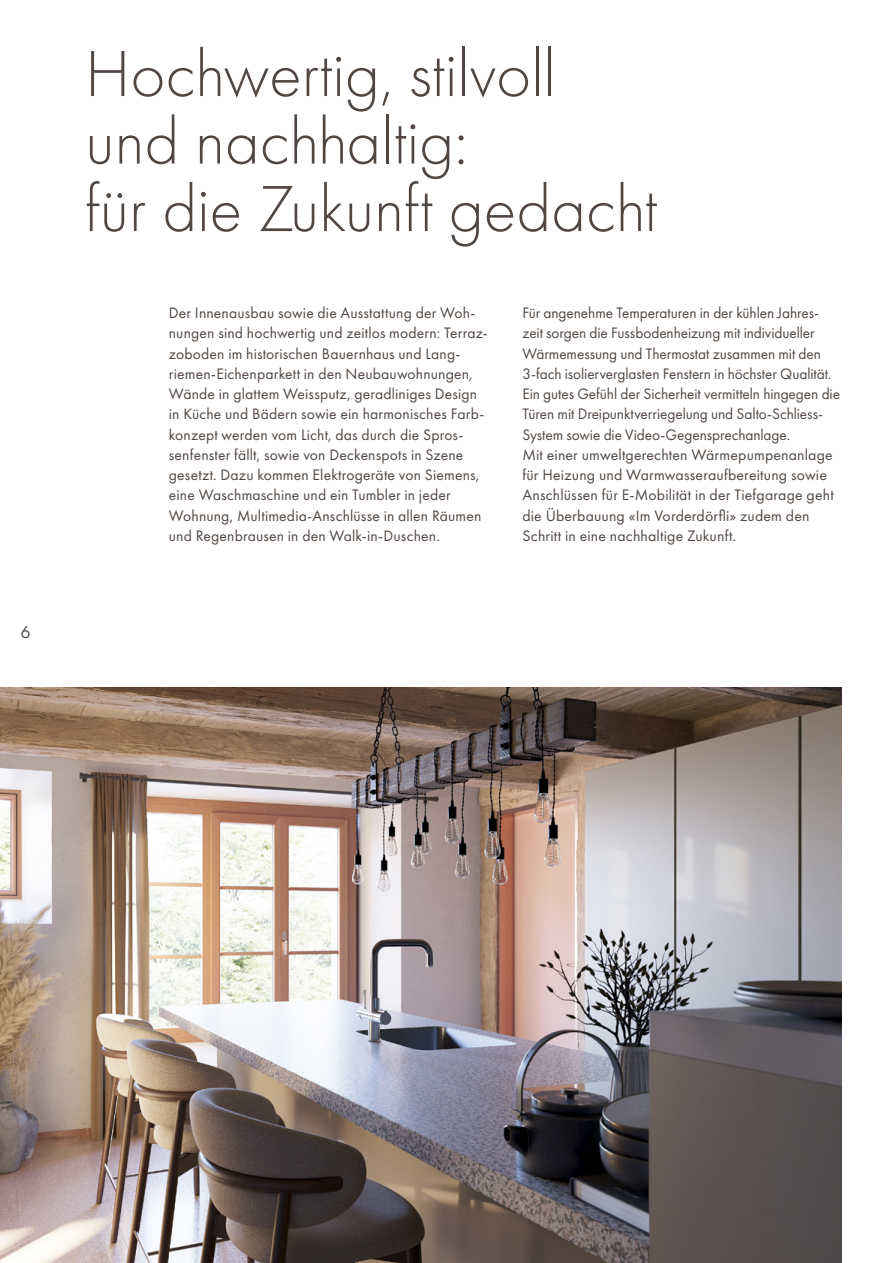
<style>
.page{position:relative;width:893px;height:1263px;background:#fff}
.page>*{position:absolute;margin:0;border:0;box-sizing:border-box;transform-origin:0 0}
.t1{font:300 67.5px/67.5px "Futura PT";color:#514742}
.t2{font:18px "Futura PT";color:#514742}
.t3{font:15.75px/20.2px "Futura PT";letter-spacing:.01em;color:#514742}
</style>
<div class="page">
<img style="left:0;top:688px;width:842px;height:575px">
<p class="t2" style="left:20px;top:621px;width:12px">6</p>
<h1 class="t1" style="left:85px;top:40px;width:574px">Hochwertig, stilvoll und nachhaltig:<br>für die Zukunft gedacht</h1>
<p class="t3" style="left:169px;top:303px;width:320px">Der Innenausbau sowie die Ausstattung der Woh&shy;nungen sind hochwertig und zeitlos modern: Terraz&shy;zoboden im historischen Bauernhaus und Lang&shy;riemen-Eichenparkett in den Neubauwohnungen, Wände in glattem Weissputz, geradliniges Design in Küche und Bädern sowie ein harmonisches Farb&shy;konzept werden vom Licht, das durch die Spros&shy;senfenster fällt, sowie von Deckenspots in Szene gesetzt. Dazu kommen Elektrogeräte von Siemens, eine Waschmaschine und ein Tumbler in jeder Wohnung, Multimedia-Anschlüsse in allen Räumen und Regenbrausen in den Walk-in-Duschen.</p>
<p class="t3" style="left:522px;top:303px;width:319px">Für angenehme Temperaturen in der kühlen Jahres&shy;zeit sorgen die Fussbodenheizung mit individueller Wärmemessung und Thermostat zusammen mit den 3-fach isolierverglasten Fenstern in höchster Qualität.<br>Ein gutes Gefühl der Sicherheit vermitteln hingegen die Türen mit Dreipunktverriegelung und Salto-Schliess-System sowie die Video-Gegensprechanlage.<br>Mit einer umweltgerechten Wärmepumpenanlage für Heizung und Warmwasseraufbereitung sowie Anschlüssen für E-Mobilität in der Tiefgarage geht die Überbauung «Im Vorderdörfli» zudem den Schritt in eine nachhaltige Zukunft.</p>
</div>
